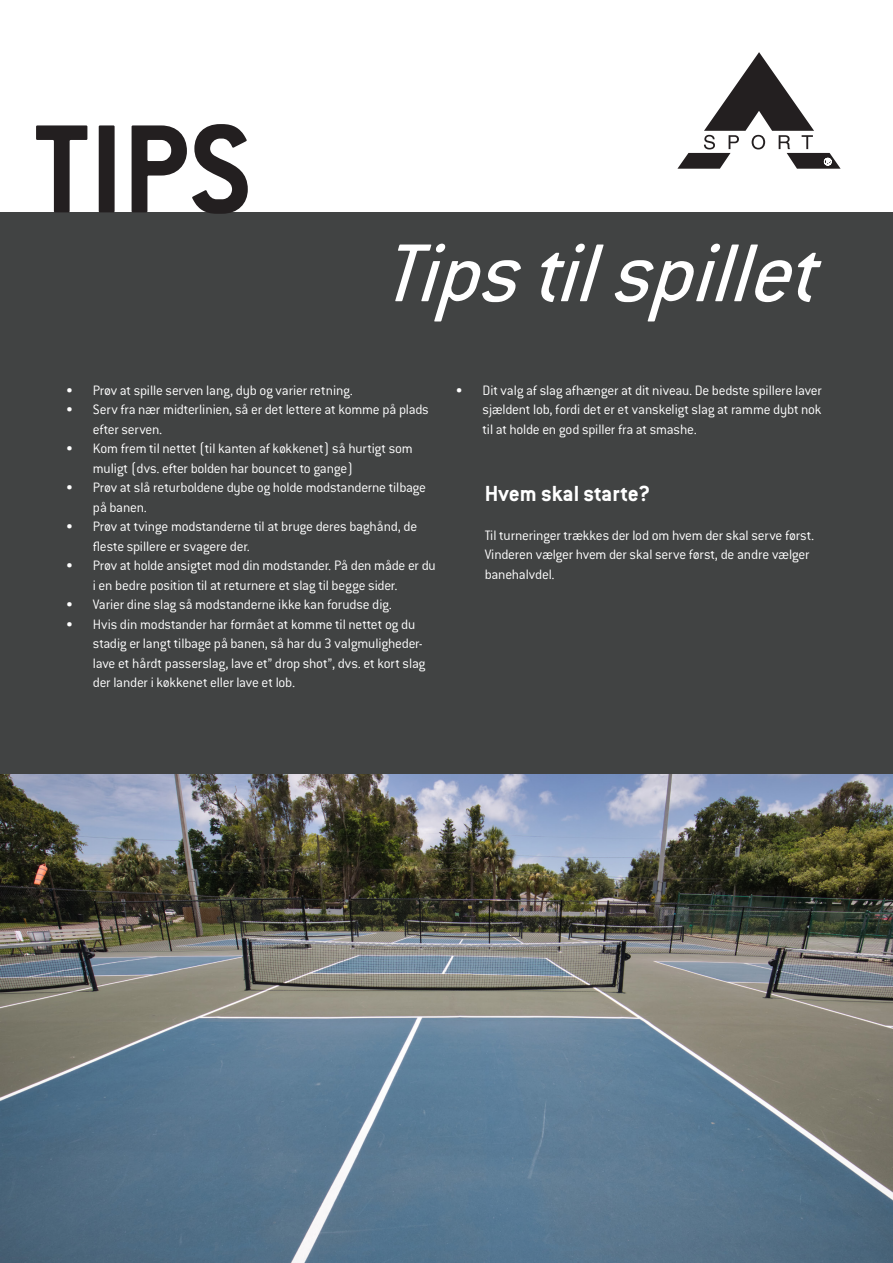
<style>
.page{position:relative;width:893px;height:1263px;background:#fff}
.page>*{position:absolute;margin:0;border:0;box-sizing:border-box;transform-origin:0 0}
.t1{font:700 138px "Conduit ITC Std";color:#231f20}
.t2{font:italic 90px "Conduit ITC Std";color:#fff}
.t3{font:700 24px "Conduit ITC Std";color:#fff}
.t4{font:300 15px/19.5px "Conduit ITC Std";letter-spacing:-.015em;color:#fff}
</style>
<div class="page">
<div style="left:0;top:213px;width:893px;height:561px;background:#414343"></div>
<svg style="left:677px;top:52px;width:164px;height:117px"></svg>
<img style="left:0;top:774px;width:893px;height:489px">
<p class="t1" style="left:34px;top:86px;width:220px">TIPS</p>
<p class="t2" style="left:387px;top:219px;width:444px">Tips tilspillet</p>
<p class="t4" style="left:66px;top:380px;width:289px">• Prøv at spille serven lang, dyb og varier retning.</p>
<p class="t4" style="left:93px;top:399px;width:337px;text-indent:-27px">• Serv fra nær midterlinien, så er det lettere at komme på plads efter serven.</p>
<p class="t4" style="left:93px;top:438px;width:321px;text-indent:-27px">• Kom frem til nettet (til kanten af køkkenet) så hurtigt som muligt (dvs. efter bolden har bouncet to gange)</p>
<p class="t4" style="left:93px;top:477px;width:335px;text-indent:-27px">• Prøv at slå returboldene dybe og holde modstanderne tilbage på banen.</p>
<p class="t4" style="left:93px;top:516px;width:326px;text-indent:-27px">• Prøv at tvinge modstanderne til at bruge deres baghånd, de fleste spillere er svagere der.</p>
<p class="t4" style="left:93px;top:555px;width:344px;text-indent:-27px">• Prøv at holde ansigtet mod din modstander. På den måde er du i en bedre position til at returnere et slag til begge sider.</p>
<p class="t4" style="left:66px;top:594px;width:328px">• Varier dine slag så modstanderne ikke kan forudse dig.</p>
<p class="t4" style="left:93px;top:614px;width:334px;text-indent:-27px">• Hvis din modstander har formået at komme til nettet og du stadig er langt tilbage på banen, så har du 3 valgmuligheder&shy;lave et hårdt passerslag, lave et” drop shot”, dvs. et kort slag der lander i køkkenet eller lave et lob.</p>
<p class="t4" style="left:482px;top:380px;width:341px;text-align:justify;text-indent:-27px">• Dit valg af slag afhænger at dit niveau. De bedste spillere laver sjældent lob, fordi det er et vanskeligt slag at ramme dybt nok til at holde en god spiller fra at smashe.</p>
<p class="t3" style="left:485px;top:479px;width:167px">Hvem skal starte?</p>
<p class="t4" style="left:485px;top:525px;width:331px">Til turneringer trækkes der lod om hvem der skal serve først.<br>Vinderen vælger hvem der skal serve først, de andre vælger banehalvdel.</p>
</div>
